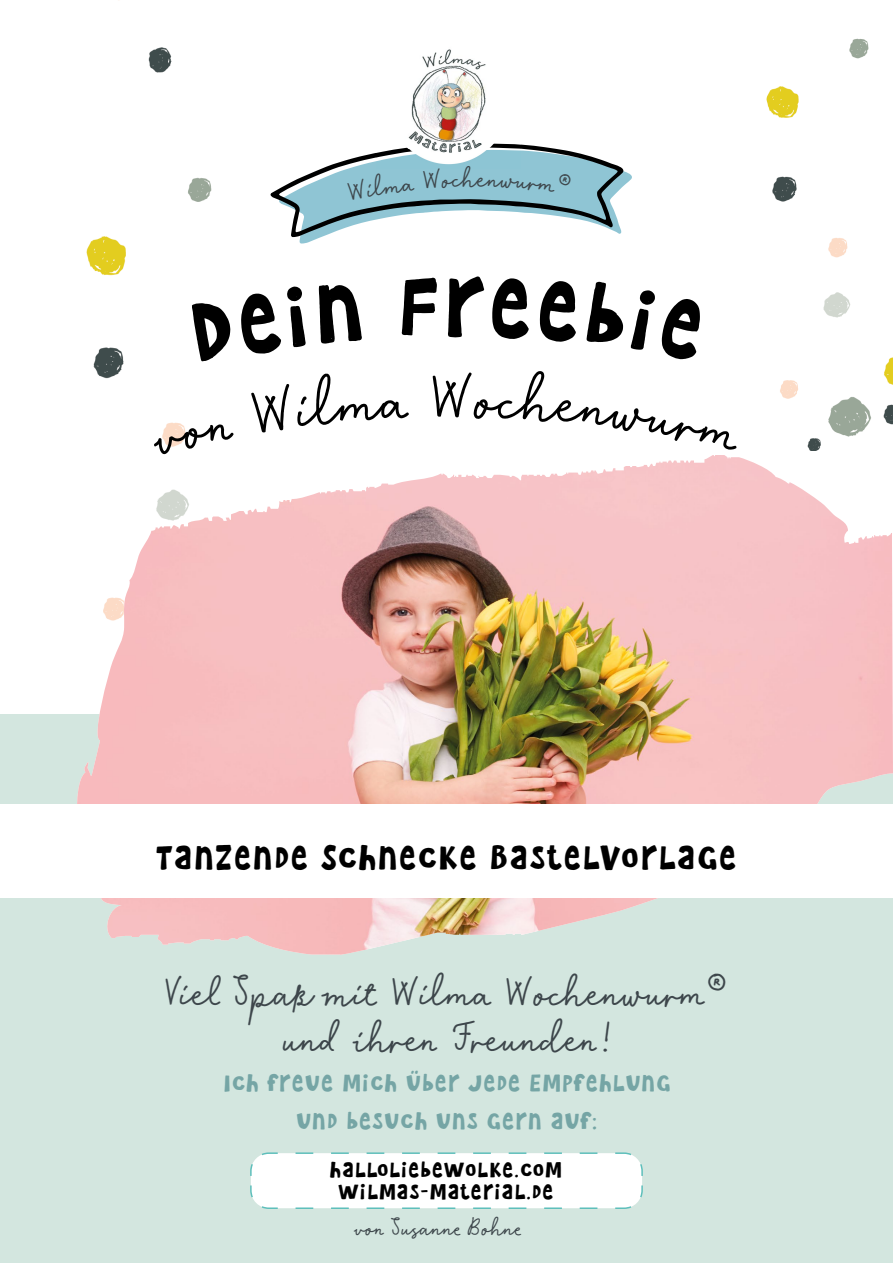
<style>
.page{position:relative;width:893px;height:1263px;background:#fff}
.page>*{position:absolute;margin:0;border:0;box-sizing:border-box;transform-origin:0 0}
.t1{font:150px "SB Extras Fill";color:#8fc5d4}
.t2{font:111px "SB Three";color:#000}
.t3{font:60px "SB One";color:#000}
.t4{font:45px "SB Three";color:#000}
.t5{font:39px/46.8px "SB One";color:#3d464b;text-align:center}
.t6{font:31.5px/37.8px "SB Three";color:#75a5a5;text-align:center}
.t7{font:28.5px/22.5px "SB Three";color:#000}
.t8{font:25.5px "SB One";color:#3d464b}
.t9{font:22.5px "SB One";letter-spacing:.025em;color:#3d464b}
</style>
<div class="page">
<div style="left:0;top:714px;width:893px;height:549px;background:#d3e6df"></div>
<img style="left:86px;top:0;width:126px;height:379px">
<img style="left:767px;top:38px;width:126px;height:413px">
<svg style="left:69px;top:455px;width:824px;height:500px;fill:#f7c2c6"></svg>
<img style="left:72px;top:455px;width:643px;height:490px">
<img style="left:408px;top:49px;width:78px;height:94px">
<img style="left:392px;top:143px;width:128px;height:7px">
<img style="left:377px;top:150px;width:143px;height:18px">
<svg style="left:250px;top:1152px;width:393px;height:57px;background:#f8fcfb"></svg>
<div style="left:0;top:804px;width:893px;height:93px;background:#fff"></div>
<svg style="left:153px;top:422px;width:82px;height:34px"></svg>
<svg style="left:423px;top:165px;width:56px;height:4px"></svg>
<svg style="left:190px;top:286px;width:22px;height:76px"></svg>
<h1 class="t1" style="left:270px;top:125px;width:371px">]</h1>
<p class="t8" style="left:476px;top:164px;width:10px">e</p>
<h2 class="t2" style="left:441px;top:245px;width:47px">r</h2>
<h3 class="t3" style="left:429px;top:364px;width:44px">W</h3>
<h3 class="t4" style="left:156px;top:832px;width:583px">Tanzende Schnecke Bastelvorlage</h3>
<p class="t5" style="left:165px;top:970px;width:565px">Viel Spaß mit Wilma Wochenwurm® und ihren Freunden!</p>
<p class="t6" style="left:223px;top:1064px;width:450px">Ich freue mich über jede Empfehlung und besuch uns gern auf:</p>
<p class="t7" style="left:329px;top:1158px;width:235px">halloliebewolke.com wilmas-material.de</p>
<p class="t9" style="left:355px;top:1215px;width:168px">von Susanne Bohne</p>
</div>
